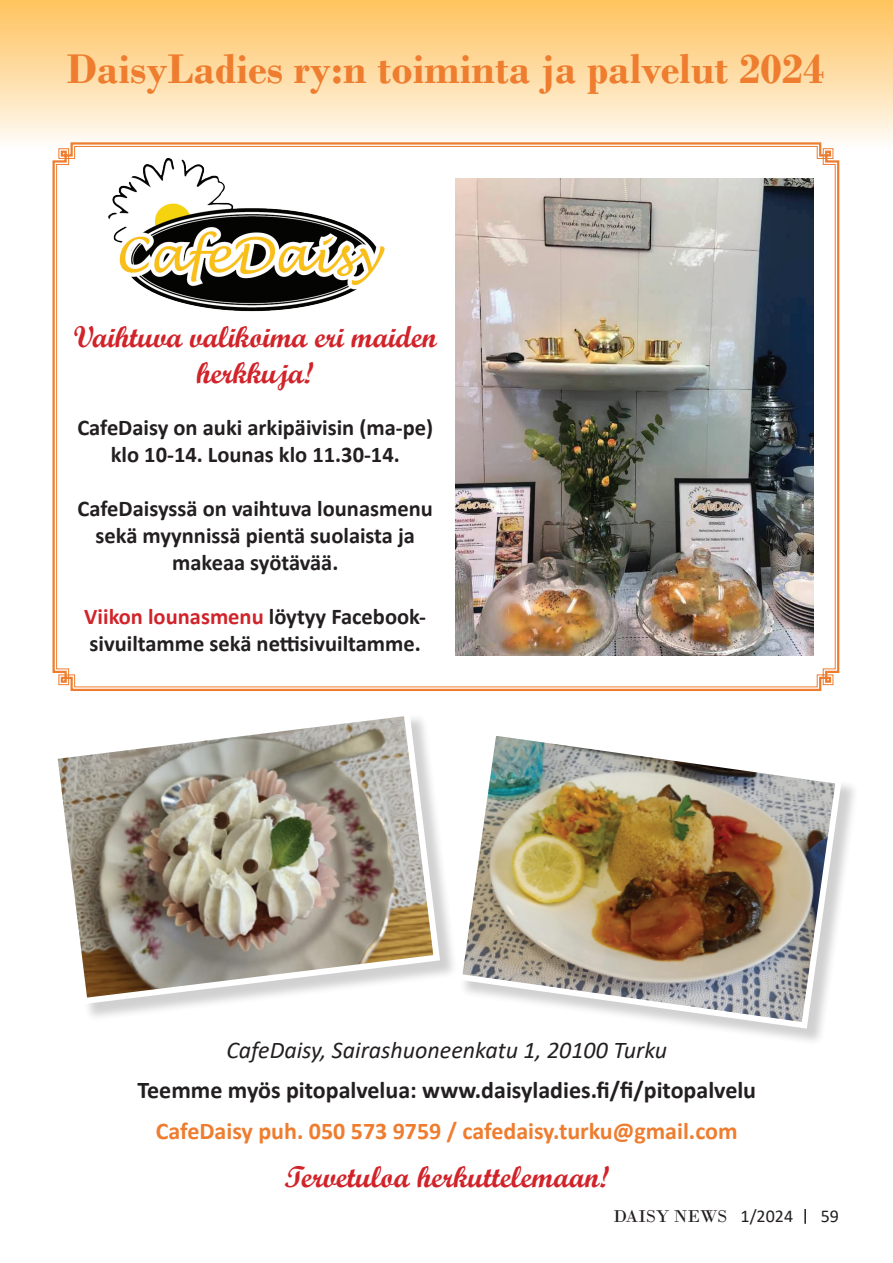
<style>
.page{position:relative;width:893px;height:1263px;background:#fff}
.page>*{position:absolute;margin:0;border:0;box-sizing:border-box;transform-origin:0 0}
.t1{font:700 43.5px "Bodoni";color:#ee7d2f}
.t2{font:30px/36px "Script MT Bold";color:#d1232a;text-align:center}
.t3{font:700 24px "Calibri";color:#231f20}
.t4{font:700 24px "Calibri";color:#ee7d2f}
.t5{font:italic 24px "Calibri";color:#231f20}
.t6{font:700 22.5px/27px "Calibri";color:#231f20;text-align:center}
.t7{font:18px "Bodoni";color:#231f20}
.t8{font:18px "Calibri";color:#231f20}
.s1{color:#d1232a}
.s2{font-family:"Calibri"}
</style>
<div class="page">
<svg style="left:804px;top:1209px;width:2px;height:15px"></svg>
<div style="left:0;top:0;width:893px;height:149px;background:linear-gradient(to bottom,#fec15b,#fefcf8)"></div>
<div style="left:54px;top:712px;width:404px;height:310px;background:#231f20;opacity:.21"></div>
<img style="left:54px;top:712px;width:389px;height:296px">
<div style="left:459px;top:732px;width:401px;height:314px;background:#231f20;opacity:.21"></div>
<img style="left:453px;top:726px;width:392px;height:306px">
<svg style="left:51px;top:141px;width:789px;height:550px"></svg>
<img style="left:56px;top:146px;width:780px;height:542px">
<h1 class="t1" style="left:67px;top:43px;width:759px">DaisyLadies ry:n toiminta ja palvelut 2024</h1>
<h2 class="t2" style="left:74px;top:319px;width:365px">Vaihtuva valikoima eri maiden herkkuja!</h2>
<p class="t6" style="left:77px;top:414px;width:357px">CafeDaisy on auki arkipäivisin (ma-pe) klo 10-14. Lounas klo 11.30-14.</p>
<p class="t6" style="left:78px;top:495px;width:357px">CafeDaisyssä on vaihtuva lounasmenu sekä myynnissä pientä suolaista ja makeaa syötävää.</p>
<p class="t6" style="left:84px;top:603px;width:343px;text-align:left"><span class="s1">Viikon lounasmenu</span> löytyy Facebook&shy;sivuiltamme sekä nettisivuiltamme.</p>
<p class="t5" style="left:226px;top:1033px;width:442px">CafeDaisy, Sairashuoneenkatu 1, 20100 Turku</p>
<p class="t3" style="left:137px;top:1073px;width:620px">Teemme myös pitopalvelua: www.daisyladies.fi/fi/pitopalvelu</p>
<p class="t4" style="left:156px;top:1114px;width:583px">CafeDaisy puh. 050 573 9759 / cafedaisy.turku@gmail.com</p>
<h2 class="t2" style="left:284px;top:1158px;width:326px">Tervetuloa herkuttelemaan!</h2>
<p class="t7" style="left:613px;top:1206px;width:181px">DAISY NEWS <span class="s2">1/2024</span></p>
<p class="t8" style="left:821px;top:1204px;width:20px">59</p>
</div>
